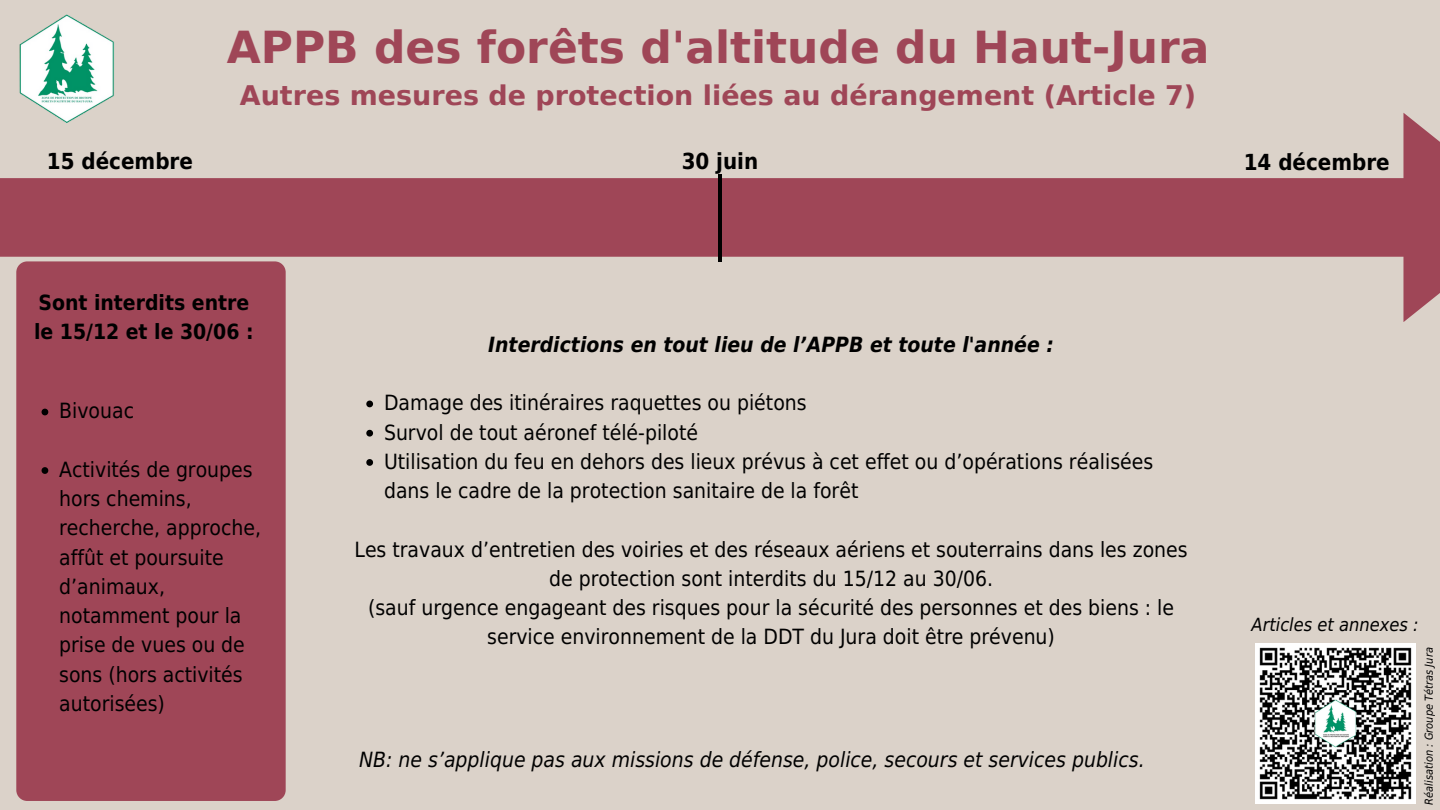
<style>
.page{position:relative;width:1440px;height:810px;background:#dbd2c9}
.page>*{position:absolute;margin:0;border:0;box-sizing:border-box;transform-origin:0 0}
.t1{font:700 44px "DejaVu Sans";color:#9f4657}
.t2{font:700 27px "DejaVu Sans";color:#9f4657}
.t3{font:700 22.1px "DejaVu Sans Condensed";color:#000}
.t4{font:21px/29.2px "DejaVu Sans Condensed";color:#000}
.t5{font:italic 21px "DejaVu Sans Condensed";color:#000}
.t6{font:italic 700 21px "DejaVu Sans Condensed";color:#000}
.t7{font:700 21px/29.2px "DejaVu Sans Condensed";color:#000}
.t8{font:italic 18.1px "DejaVu Sans Condensed";color:#000}
.t9{font:italic 11px "DejaVu Sans Condensed";color:#000}
</style>
<div class="page">
<svg style="left:366px;top:401px;width:7px;height:6px"></svg>
<svg style="left:366px;top:430px;width:7px;height:7px"></svg>
<svg style="left:366px;top:459px;width:7px;height:7px"></svg>
<div style="left:16px;top:262px;width:270px;height:539px;background:#9f4657;border-radius:11px"></div>
<svg style="left:0;top:113px;width:1440px;height:209px"></svg>
<hr style="left:718px;top:175px;width:4px;height:87px;background:#000">
<svg style="left:42px;top:409px;width:6px;height:6px"></svg>
<svg style="left:42px;top:467px;width:6px;height:7px"></svg>
<img style="left:14px;top:15px;width:108px;height:108px">
<img style="left:1255px;top:643px;width:160px;height:160px">
<p class="t1" style="left:227px;top:22px;width:984px">APPB des forêts d'altitude du Haut-Jura</p>
<p class="t2" style="left:240px;top:80px;width:958px">Autres mesures de protection liées au dérangement (Article 7)</p>
<h2 class="t3" style="left:47px;top:148px;width:148px">15 décembre</h2>
<p class="t3" style="left:682px;top:148px;width:78px">30 juin</p>
<p class="t3" style="left:1244px;top:150px;width:148px">14 décembre</p>
<h2 class="t7" style="left:34px;top:288px;width:221px">Sont interdits entre le 15/12 et le 30/06 :</h2>
<p class="t4" style="left:59px;top:397px;width:76px">Bivouac</p>
<p class="t4" style="left:59px;top:455px;width:203px">Activités de groupes hors chemins, recherche, approche, affût et poursuite d’animaux, notamment pour la prise de vues ou de sons (hors activités autorisées)</p>
<p class="t6" style="left:488px;top:332px;width:567px">Interdictions en tout lieu de l’APPB et toute l'année :</p>
<h1 class="t4" style="left:384px;top:388px;width:424px">Damage des itinéraires raquettes ou piétons</h1>
<h2 class="t4" style="left:384px;top:418px;width:316px">Survol de tout aéronef télé-piloté</h2>
<h2 class="t4" style="left:384px;top:447px;width:771px">Utilisation du feu en dehors des lieux prévus à cet effet ou d’opérations réalisées dans le cadre de la protection sanitaire de la forêt</h2>
<p class="t4" style="left:355px;top:535px;width:835px;text-align:center">Les travaux d’entretien des voiries et des réseaux aériens et souterrains dans les zones de protection sont interdits du 15/12 au 30/06.<br>(sauf urgence engageant des risques pour la sécurité des personnes et des biens : le service environnement de la DDT du Jura doit être prévenu)</p>
<h2 class="t5" style="left:359px;top:747px;width:787px">NB: ne s’applique pas aux missions de défense, police, secours et services publics.</h2>
<h3 class="t8" style="left:1252px;top:614px;width:169px">Articles et annexes :</h3>
<p class="t9" style="left:1423px;top:805px;width:159px;rotate:-90deg">Réalisation : Groupe Tétras Jura</p>
</div>
